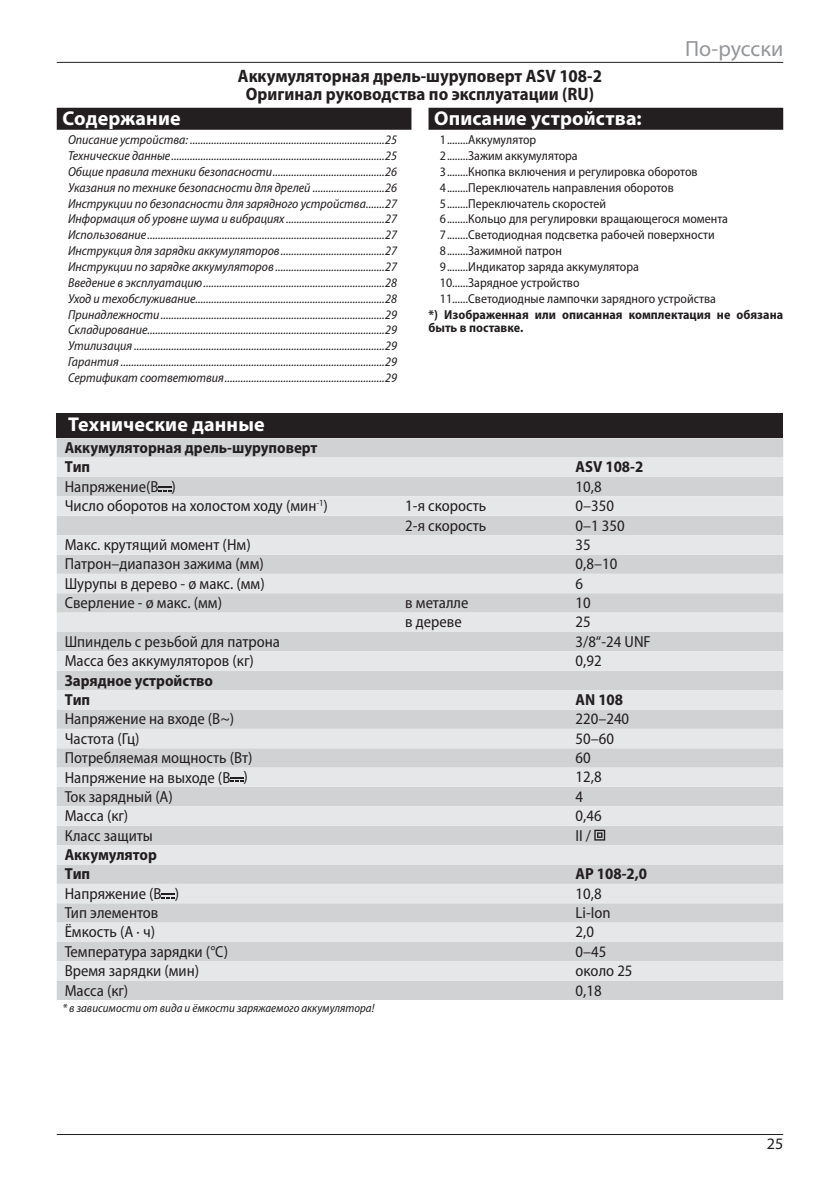
<style>
.page{position:relative;width:840px;height:1191px;background:#fff}
.page>*{position:absolute;margin:0;border:0;box-sizing:border-box;transform-origin:0 0}
.t1{font:22px "Myriad Pro";letter-spacing:-.005em;color:#939598}
.t2{font:700 20px "Myriad Pro";letter-spacing:.01em;color:#fff}
.t3{font:700 semi-condensed 18px/18px "Myriad Pro";color:#231f20;text-align:center}
.t4{font:semi-condensed 16px "Myriad Pro";color:#231f20}
.t5{font:700 semi-condensed 16px/19.4px "Myriad Pro";color:#231f20}
.t6{font:16px "Myriad Pro";color:#231f20}
.t7{font:italic semi-condensed 13px/15.8px "Myriad Pro";color:#231f20;text-align:justify}
.t8{font:semi-condensed 13px/15.8px "Myriad Pro";color:#231f20}
.t9{font:700 semi-condensed 13px/13px "Myriad Pro";color:#231f20}
.t10{font:italic semi-condensed 12px "Myriad Pro";color:#231f20}
</style>
<div class="page">
<hr style="left:57px;top:62px;width:725px;height:1px;background:#231f20">
<hr style="left:57px;top:1134px;width:725px;height:1px;background:#231f20">
<div style="left:428px;top:108px;width:354px;height:22px;background:#231f20"></div>
<div style="left:57px;top:108px;width:354px;height:22px;background:#231f20"></div>
<div style="left:57px;top:413px;width:725px;height:25px;background:#231f20"></div>
<div style="left:57px;top:438px;width:725px;height:562px;background:#d1d2d4"></div>
<svg style="left:57px;top:457px;width:725px;height:523px;background:#dcdddf"></svg>
<svg style="left:158px;top:486px;width:13px;height:6px"></svg>
<svg style="left:230px;top:776px;width:13px;height:6px"></svg>
<svg style="left:594px;top:829px;width:11px;height:11px"></svg>
<svg style="left:162px;top:893px;width:13px;height:5px"></svg>
<h1 class="t1" style="left:684px;top:35px;width:99px">Пo-русски</h1>
<h3 class="t3" style="left:238px;top:67px;width:365px">Аккумуляторная дрель-шуруповерт ASV 108‑2<br>Оригинал pуководства по эксплуатации (RU)</h3>
<h2 class="t2" style="left:434px;top:105px;width:209px">Описание устройства:</h2>
<p class="t8" style="left:439px;top:132px;width:8px">1</p>
<p class="t8" style="left:468px;top:132px;width:70px">Аккумулятор</p>
<p class="t8" style="left:439px;top:148px;width:8px">2</p>
<p class="t8" style="left:468px;top:148px;width:111px">Зажим аккумулятора</p>
<p class="t8" style="left:439px;top:164px;width:8px">3</p>
<p class="t8" style="left:468px;top:164px;width:231px">Кнопка включения и регулировка оборотов</p>
<p class="t8" style="left:439px;top:180px;width:8px">4</p>
<p class="t8" style="left:468px;top:180px;width:207px">Переключатель направления оборотов</p>
<p class="t8" style="left:439px;top:196px;width:8px">5</p>
<p class="t8" style="left:468px;top:196px;width:139px">Переключатель скоростей</p>
<p class="t8" style="left:439px;top:211px;width:8px">6</p>
<p class="t8" style="left:468px;top:211px;width:261px">Кольцо для регулировки вращающегося момента</p>
<p class="t8" style="left:439px;top:227px;width:8px">7</p>
<p class="t8" style="left:468px;top:227px;width:248px">Светодиодная подсветка рабочей поверхности</p>
<p class="t8" style="left:439px;top:243px;width:8px">8</p>
<p class="t8" style="left:468px;top:243px;width:95px">Зажимной патрон</p>
<p class="t8" style="left:439px;top:259px;width:8px">9</p>
<h2 class="t2" style="left:62px;top:105px;width:120px">Содержание</h2>
<p class="t7" style="left:68px;top:132px;width:330px">Описание устройства: .........................................................................25<br>Технические данные................................................................................25<br>Общие правила техники безопасности..........................................26<br>Указания по технике безопасности для дрелей ...........................26<br>Инструкции по безопасности для зарядного устройства.......27<br>Информация об уровне шума и вибрациях .....................................27<br>Использование.........................................................................................27<br>Инструкция для зарядки аккумуляторов.......................................27<br>Инструкции по зарядке аккумуляторов .........................................27<br>Введение в эксплуатацию....................................................................28<br>Уход и техобслуживание.......................................................................28<br>Принадлежности....................................................................................29<br>Складирование.........................................................................................29<br>Утилизация ..............................................................................................29<br>Гарантия ...................................................................................................29<br>Сертификат соответютвия............................................................29</p>
<h2 class="t2" style="left:68px;top:411px;width:198px">Технические данные</h2>
<p class="t5" style="left:65px;top:438px;width:254px">Аккумуляторная дрель-шуруповерт<br>Tип</p>
<p class="t8" style="left:439px;top:259px;width:277px;text-indent:28px">Индикатор заряда аккумулятора<br>10 Зарядное устройство<br>11 Светодиодные лампочки зарядного устройства</p>
<p class="t9" style="left:428px;top:308px;width:356px">*) Изображенная или описанная комплектация не обязана быть в поставке.</p>
<p class="t5" style="left:575px;top:457px;width:69px">ASV 108‑2</p>
<p class="t4" style="left:65px;top:478px;width:113px">Напряжение(В )</p>
<p class="t4" style="left:575px;top:478px;width:28px">10,8</p>
<p class="t4" style="left:65px;top:497px;width:264px">Число оборотов на холостом ходу (мин<sup>-1</sup>)</p>
<p class="t4" style="left:405px;top:497px;width:82px">1-я скорость</p>
<p class="t4" style="left:575px;top:497px;width:40px">0–350</p>
<p class="t4" style="left:405px;top:516px;width:82px">2-я скорость</p>
<p class="t4" style="left:575px;top:516px;width:51px">0–1 350</p>
<p class="t4" style="left:65px;top:536px;width:187px">Макс. крутящий момент (Нм)</p>
<p class="t4" style="left:575px;top:536px;width:17px">35</p>
<p class="t4" style="left:65px;top:555px;width:200px">Патрон–диапазон зажима (мм)</p>
<p class="t4" style="left:575px;top:555px;width:43px">0,8–10</p>
<p class="t4" style="left:65px;top:574px;width:201px">Шурупы в дерево - ø макс. (мм)</p>
<p class="t4" style="left:575px;top:574px;width:9px">6</p>
<p class="t4" style="left:65px;top:594px;width:159px">Сверление - ø макс. (мм)</p>
<p class="t4" style="left:405px;top:594px;width:65px">в металле</p>
<p class="t4" style="left:575px;top:594px;width:17px">10</p>
<p class="t4" style="left:405px;top:613px;width:58px">в дереве</p>
<p class="t4" style="left:575px;top:613px;width:17px">25</p>
<p class="t4" style="left:65px;top:633px;width:216px">Шпиндель с резьбой для патрона</p>
<p class="t4" style="left:575px;top:633px;width:77px">3/8“-24 UNF</p>
<p class="t4" style="left:65px;top:652px;width:190px">Масса без аккумуляторов (кг)</p>
<p class="t4" style="left:575px;top:652px;width:28px">0,92</p>
<p class="t5" style="left:65px;top:671px;width:150px">Зарядное устройство<br>Tип</p>
<p class="t5" style="left:575px;top:690px;width:49px">AN 108</p>
<p class="t4" style="left:65px;top:710px;width:171px">Напряжение на входе (В~)</p>
<p class="t4" style="left:575px;top:710px;width:55px">220–240</p>
<p class="t4" style="left:65px;top:729px;width:76px">Частота (Гц)</p>
<p class="t4" style="left:575px;top:729px;width:40px">50–60</p>
<p class="t4" style="left:65px;top:749px;width:189px">Потребляемая мощность (Вт)</p>
<p class="t4" style="left:575px;top:749px;width:17px">60</p>
<p class="t4" style="left:65px;top:768px;width:184px">Напряжение на выходе (В )</p>
<p class="t4" style="left:575px;top:768px;width:28px">12,8</p>
<p class="t4" style="left:65px;top:788px;width:109px">Ток зарядный (A)</p>
<p class="t4" style="left:575px;top:788px;width:9px">4</p>
<p class="t4" style="left:65px;top:807px;width:65px">Масса (кг)</p>
<p class="t4" style="left:575px;top:807px;width:28px">0,46</p>
<p class="t4" style="left:65px;top:826px;width:90px">Класс защиты</p>
<p class="t4" style="left:575px;top:826px;width:17px">II /</p>
<p class="t5" style="left:65px;top:845px;width:94px">Аккумулятор<br>Tип</p>
<p class="t5" style="left:575px;top:864px;width:73px">AP 108-2,0</p>
<p class="t4" style="left:65px;top:884px;width:116px">Напряжение (В )</p>
<p class="t4" style="left:575px;top:884px;width:28px">10,8</p>
<p class="t4" style="left:65px;top:904px;width:95px">Тип элементов</p>
<p class="t4" style="left:575px;top:904px;width:36px">Li-Ion</p>
<p class="t4" style="left:65px;top:923px;width:92px">Ёмкость (А · ч)</p>
<p class="t4" style="left:575px;top:923px;width:20px">2,0</p>
<p class="t4" style="left:65px;top:943px;width:165px">Температура зарядки (°C)</p>
<p class="t4" style="left:575px;top:943px;width:32px">0–45</p>
<p class="t4" style="left:65px;top:962px;width:136px">Время зарядки (мин)</p>
<p class="t4" style="left:575px;top:962px;width:58px">около 25</p>
<p class="t4" style="left:65px;top:981px;width:65px">Масса (кг)</p>
<p class="t4" style="left:575px;top:981px;width:28px">0,18</p>
<p class="t10" style="left:62px;top:1001px;width:313px">* в зависимости от вида и ёмкости заряжаемого аккумулятора!</p>
<p class="t6" style="left:766px;top:1134px;width:18px">25</p>
</div>
